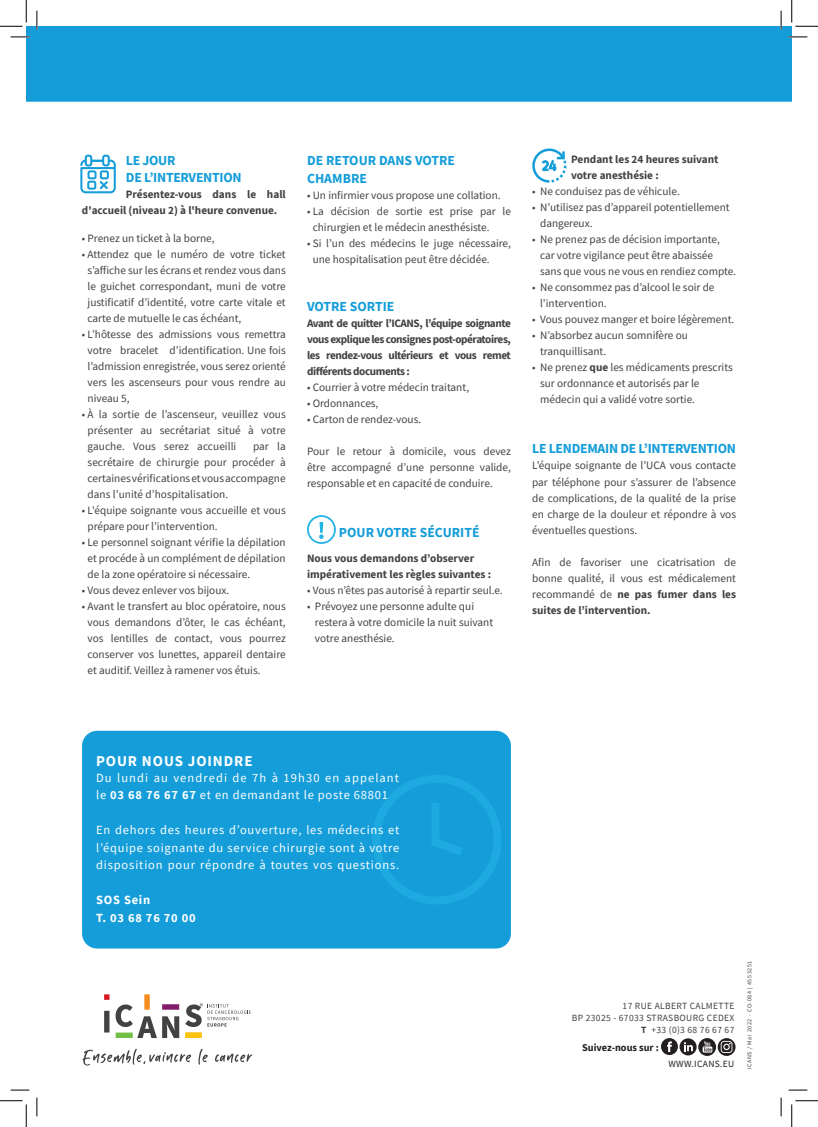
<style>
.page{position:relative;width:818px;height:1127px;background:#fff}
.page>*{position:absolute;margin:0;border:0;box-sizing:border-box;transform-origin:0 0}
.t1{font:700 15px "Source Sans Pro";letter-spacing:.06em;color:#fff}
.t2{font:700 13.75px/18px "Source Sans Pro";color:#149dd9}
.t3{font:700 13.75px/16.5px "Source Sans Pro";letter-spacing:-.02em;color:#149dd9}
.t4{font:12.5px/17.5px "Source Sans Pro";letter-spacing:.065em;color:#fff;text-align:justify}
.t5{font:12.5px/17.5px "Source Sans Pro";letter-spacing:.085em;color:#fff}
.t6{font:700 12.5px/17.5px "Source Sans Pro";letter-spacing:.06em;color:#fff}
.t7{font:11.25px/16px "Source Sans Pro";color:#414243;text-align:justify}
.t8{font:700 11.25px/16px "Source Sans Pro";color:#414243}
.t9{font:700 10.38px "Source Sans Pro";color:#231f20}
.t10{font:9.5px/11.9px "Source Sans Pro";letter-spacing:.035em;color:#414243;text-align:right}
.t11{font:9.5px "Source Sans Pro";letter-spacing:.035em;color:#231f20}
.t12{font:6px "Source Sans Pro";letter-spacing:.095em;color:#414243}
.s1{font-weight:700}
</style>
<div class="page">
<div style="left:307px;top:515px;width:29px;height:29px;border:2px solid #23b3e7;border-radius:50%"></div>
<svg style="left:319px;top:522px;width:5px;height:16px"></svg>
<div style="left:26px;top:26px;width:766px;height:76px;background:#149dd9"></div>
<svg style="left:661px;top:1037px;width:17px;height:17px"></svg>
<svg style="left:667px;top:1041px;width:5px;height:10px"></svg>
<svg style="left:679px;top:1038px;width:18px;height:17px"></svg>
<svg style="left:684px;top:1041px;width:9px;height:9px"></svg>
<svg style="left:698px;top:1037px;width:18px;height:18px"></svg>
<svg style="left:702px;top:1041px;width:10px;height:11px"></svg>
<svg style="left:718px;top:1037px;width:17px;height:18px"></svg>
<svg style="left:721px;top:1040px;width:11px;height:12px"></svg>
<svg style="left:82px;top:1048px;width:109px;height:17px"></svg>
<svg style="left:198px;top:1048px;width:10px;height:16px"></svg>
<svg style="left:215px;top:1053px;width:37px;height:9px"></svg>
<svg style="left:116px;top:1004px;width:63px;height:33px"></svg>
<div style="left:104px;top:1010px;width:5px;height:22px;background:#414243"></div>
<svg style="left:104px;top:994px;width:5px;height:5px"></svg>
<div style="left:116px;top:1032px;width:17px;height:5px;background:#71bf44"></div>
<div style="left:144px;top:994px;width:6px;height:15px;background:#f68b1f"></div>
<svg style="left:162px;top:1003px;width:17px;height:6px"></svg>
<div style="left:185px;top:1032px;width:17px;height:5px;background:#fec210"></div>
<svg style="left:185px;top:1003px;width:66px;height:23px"></svg>
<svg style="left:81px;top:155px;width:34px;height:38px"></svg>
<svg style="left:532px;top:148px;width:35px;height:35px"></svg>
<div style="left:82px;top:730px;width:429px;height:218px;background:#149dd9;border-radius:15px"></div>
<div style="left:372px;top:774px;width:129px;height:130px;border:8px solid #23b3e7;border-radius:50%"></div>
<svg style="left:432px;top:803px;width:31px;height:52px"></svg>
<svg style="left:11px;top:36px;width:18px;height:2px"></svg>
<svg style="left:788px;top:36px;width:19px;height:2px"></svg>
<svg style="left:11px;top:1089px;width:18px;height:1px"></svg>
<svg style="left:788px;top:1089px;width:19px;height:1px"></svg>
<svg style="left:36px;top:11px;width:2px;height:18px"></svg>
<svg style="left:36px;top:1097px;width:2px;height:18px"></svg>
<svg style="left:780px;top:11px;width:2px;height:18px"></svg>
<svg style="left:780px;top:1097px;width:2px;height:18px"></svg>
<svg style="left:0;top:0;width:27px;height:27px"></svg>
<svg style="left:0;top:1100px;width:27px;height:26px"></svg>
<svg style="left:791px;top:0;width:27px;height:27px"></svg>
<svg style="left:791px;top:1100px;width:27px;height:26px"></svg>
<p class="t3" style="left:126px;top:152px;width:117px">LE JOUR<br>DE L’INTERVENTION</p>
<p class="t8" style="left:82px;top:186px;width:205px;text-indent:44px">Présentez-vous dans le hall d'accueil (niveau 2) à l'heure convenue.</p>
<p class="t7" style="left:82px;top:230px;width:134px">• Prenez un ticket à la borne,</p>
<p class="t7" style="left:88px;top:246px;width:200px;text-indent:-6px">• Attendez que le numéro de votre ticket s’affiche sur les écrans et rendez vous dans le guichet correspondant, muni de votre justificatif d’identité, votre carte vitale et carte de mutuelle le cas échéant,</p>
<p class="t7" style="left:88px;top:326px;width:200px;text-indent:-6px">• L’hôtesse des admissions vous remettra votre bracelet d’identification. Une fois l’admission enregistrée, vous serez orienté vers les ascenseurs pour vous rendre au niveau 5,</p>
<p class="t7" style="left:88px;top:406px;width:200px;text-indent:-6px">• À la sortie de l’ascenseur, veuillez vous présenter au secrétariat situé à votre gauche. Vous serez accueilli</p>
<p class="t7" style="left:88px;top:438px;width:200px;text-indent:165px">par la secrétaire de chirurgie pour procéder à certaines vérifications et vous accompagne dans l’unité d’hospitalisation.</p>
<p class="t7" style="left:88px;top:502px;width:200px;text-indent:-6px">• L'équipe soignante vous accueille et vous prépare pour l’intervention.</p>
<p class="t7" style="left:88px;top:534px;width:200px;text-indent:-6px">• Le personnel soignant vérifie la dépilation et procéde à un complément de dépilation de la zone opératoire si nécessaire.</p>
<p class="t7" style="left:82px;top:582px;width:149px">• Vous devez enlever vos bijoux.</p>
<p class="t7" style="left:88px;top:598px;width:200px;text-indent:-6px">• Avant le transfert au bloc opératoire, nous vous demandons d’ôter, le cas échéant, vos lentilles de contact, vous pourrez conserver vos lunettes, appareil dentaire et auditif. Veillez à ramener vos étuis.</p>
<p class="t2" style="left:307px;top:151px;width:150px">DE RETOUR DANS VOTRE<br>CHAMBRE</p>
<p class="t7" style="left:307px;top:187px;width:195px">• Un infirmier vous propose une collation.</p>
<p class="t7" style="left:313px;top:203px;width:200px;text-indent:-6px">• La décision de sortie est prise par le chirurgien et le médecin anesthésiste.</p>
<p class="t7" style="left:313px;top:235px;width:200px;text-indent:-6px">• Si l’un des médecins le juge nécessaire, une hospitalisation peut être décidée.</p>
<p class="t2" style="left:307px;top:297px;width:89px">VOTRE SORTIE</p>
<p class="t8" style="left:307px;top:315px;width:205px;text-align:justify">Avant de quitter l’ICANS, l’équipe soignante vous explique les consignes post-opératoires, les rendez-vous ultérieurs et vous remet différents documents :</p>
<p class="t7" style="left:307px;top:379px;width:164px">• Courrier à votre médecin traitant,</p>
<p class="t7" style="left:307px;top:395px;width:73px">• Ordonnances,</p>
<p class="t7" style="left:307px;top:411px;width:116px">• Carton de rendez-vous.</p>
<p class="t7" style="left:307px;top:443px;width:205px">Pour le retour à domicile, vous devez être accompagné d’une personne valide, responsable et en capacité de conduire.</p>
<p class="t2" style="left:339px;top:523px;width:142px">POUR VOTRE SÉCURITÉ</p>
<p class="t8" style="left:307px;top:550px;width:186px">Nous vous demandons d’observer impérativement les règles suivantes :</p>
<p class="t7" style="left:307px;top:582px;width:197px">• Vous n’êtes pas autorisé à repartir seul.e.</p>
<p class="t7" style="left:315px;top:598px;width:180px;text-align:left;text-indent:-8px">• Prévoyez une personne adulte qui restera à votre domicile la nuit suivant votre anesthésie.</p>
<p class="t8" style="left:571px;top:151px;width:149px">Pendant les 24 heures suivant votre anesthésie :</p>
<p class="t7" style="left:532px;top:183px;width:149px">• Ne conduisez pas de véhicule.</p>
<p class="t7" style="left:540px;top:199px;width:191px;text-indent:-8px">• N’utilisez pas d’appareil potentiellement dangereux.</p>
<p class="t7" style="left:540px;top:231px;width:197px;text-align:left;text-indent:-8px">• Ne prenez pas de décision importante, car votre vigilance peut être abaissée sans que vous ne vous en rendiez compte.</p>
<p class="t7" style="left:540px;top:279px;width:176px;text-indent:-8px">• Ne consommez pas d’alcool le soir de l’intervention.</p>
<p class="t7" style="left:532px;top:311px;width:204px">• Vous pouvez manger et boire légèrement.</p>
<p class="t7" style="left:540px;top:327px;width:149px;text-indent:-8px">• N’absorbez aucun somnifère ou tranquillisant.</p>
<p class="t7" style="left:540px;top:359px;width:194px;text-align:left;text-indent:-8px">• Ne prenez <span class="s1">que</span> les médicaments prescrits sur ordonnance et autorisés par le médecin qui a validé votre sortie.</p>
<p class="t3" style="left:532px;top:440px;width:205px">LE LENDEMAIN DE L’INTERVENTION</p>
<p class="t7" style="left:532px;top:457px;width:205px">L’équipe soignante de l’UCA vous contacte par téléphone pour s’assurer de l’absence de complications, de la qualité de la prise en charge de la douleur et répondre à vos éventuelles questions.</p>
<p class="t7" style="left:532px;top:553px;width:205px">Afin de favoriser une cicatrisation de bonne qualité, il vous est médicalement recommandé de <span class="s1">ne pas fumer dans les suites de l’intervention.</span></p>
<h1 class="t1" style="left:96px;top:751px;width:158px">POUR NOUS JOINDRE</h1>
<p class="t5" style="left:96px;top:768px;width:304px">Du lundi au vendredi de 7h à 19h30 en appelant le <span class="s1">03 68 76 67 67</span> et en demandant le poste 68801</p>
<p class="t4" style="left:96px;top:821px;width:305px">En dehors des heures d’ouverture, les médecins et l’équipe soignante du service chirurgie sont à votre disposition pour répondre à toutes vos questions.</p>
<p class="t6" style="left:96px;top:891px;width:101px">SOS Sein<br>T. 03 68 76 70 00</p>
<p class="t10" style="left:572px;top:999px;width:164px">17 RUE ALBERT CALMETTE<br>BP 23025 - 67033 STRASBOURG CEDEX<br><span class="s1">T</span> +33 (0)3 68 76 67 67</p>
<p class="t9" style="left:582px;top:1040px;width:78px">Suivez-nous sur :</p>
<p class="t11" style="left:668px;top:1057px;width:67px">WWW.ICANS.EU</p>
<p class="t12" style="left:746px;top:1068px;width:110px;rotate:-90deg">ICANS / Mai 2022 - CO-084 | 4553251</p>
</div>
